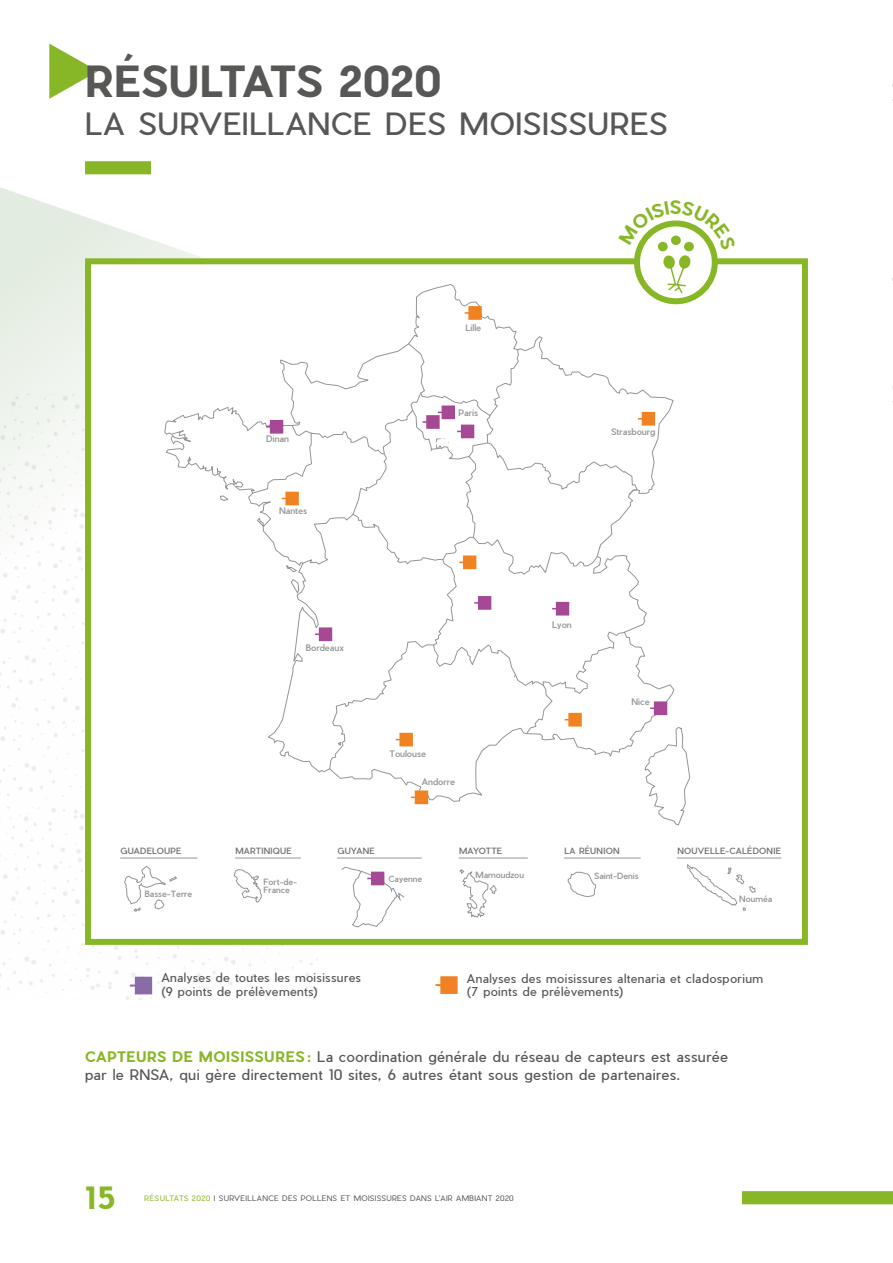
<style>
.page{position:relative;width:893px;height:1263px;background:#fff}
.page>*{position:absolute;margin:0;border:0;box-sizing:border-box;transform-origin:0 0}
.t1{font:700 42px "Pier Sans";letter-spacing:.01em;color:#575756}
.t2{font:30px "Pier Sans";letter-spacing:.03em;color:#575756}
.t3{font:700 30px "Pier Sans";color:#87b726}
.t4{font:14.25px/18px "Pier Sans";letter-spacing:.03em;color:#575756}
.t5{font:12px/13.5px "Pier Sans";letter-spacing:.035em;color:#575756}
.t6{font:500 8.85px "Pier Sans";letter-spacing:.005em;color:#939598}
.t7{font:500 8.4px/8.4px "Pier Sans";letter-spacing:.005em;color:#939598}
.t8{font:500 8.4px "Pier Sans";letter-spacing:.035em;color:#717375}
.t9{font:500 8.4px "Pier Sans";letter-spacing:.005em;color:#717375}
.t10{font:300 7.5px "Pier Sans";letter-spacing:.045em;color:#575756}
.s1{font-size:12px}
.s2{font-weight:700;color:#87b726}
.s3{font-weight:500;color:#a4c454}
</style>
<div class="page">
<svg style="left:0;top:187px;width:164px;height:205px;fill:#e9f0e6"></svg>
<img style="left:0;top:392px;width:318px;height:608px">
<img style="left:892px;top:84px;width:1px;height:319px">
<div style="left:742px;top:1191px;width:151px;height:13px;background:#87b726"></div>
<svg style="left:49px;top:44px;width:49px;height:55px"></svg>
<div style="left:85px;top:161px;width:66px;height:13px;background:#87b726"></div>
<div style="left:88px;top:261px;width:717px;height:681px;background:#fff"></div>
<svg style="left:124px;top:866px;width:53px;height:46px"></svg>
<hr style="left:121px;top:858px;width:76px;height:1px;background:#939598">
<svg style="left:233px;top:869px;width:29px;height:34px"></svg>
<hr style="left:235px;top:858px;width:65px;height:1px;background:#939598">
<hr style="left:459px;top:858px;width:68px;height:1px;background:#939598">
<svg style="left:459px;top:869px;width:38px;height:49px"></svg>
<hr style="left:564px;top:858px;width:76px;height:1px;background:#939598">
<svg style="left:567px;top:872px;width:29px;height:25px"></svg>
<hr style="left:677px;top:858px;width:104px;height:1px;background:#939598">
<svg style="left:687px;top:864px;width:69px;height:47px"></svg>
<hr style="left:337px;top:858px;width:84px;height:1px;background:#939598">
<svg style="left:341px;top:867px;width:64px;height:60px"></svg>
<div style="left:85px;top:258px;width:723px;height:687px;border:6px solid #87b726"></div>
<svg style="left:130px;top:977px;width:22px;height:17px"></svg>
<svg style="left:435px;top:976px;width:23px;height:18px"></svg>
<svg style="left:164px;top:220px;width:572px;height:606px"></svg>
<h1 class="t1" style="left:85px;top:53px;width:357px">RÉSULTATS 2020</h1>
<h2 class="t2" style="left:85px;top:104px;width:584px">LA SURVEILLANCE DES MOISISSURES</h2>
<p class="t6" style="left:465px;top:322px;width:17px">Lille</p>
<p class="t8" style="left:121px;top:845px;width:62px">GUADELOUPE</p>
<p class="t7" style="left:145px;top:890px;width:49px">Basse-Terre</p>
<p class="t6" style="left:266px;top:433px;width:24px">Dinan</p>
<p class="t6" style="left:279px;top:505px;width:29px">Nantes</p>
<p class="t6" style="left:458px;top:406px;width:21px">Paris</p>
<p class="t6" style="left:611px;top:425px;width:46px">Strasbourg</p>
<p class="t6" style="left:306px;top:642px;width:40px">Bordeaux</p>
<p class="t8" style="left:235px;top:845px;width:58px">MARTINIQUE</p>
<p class="t7" style="left:263px;top:877px;width:35px">Fort-de-<br>France</p>
<p class="t6" style="left:389px;top:747px;width:38px">Toulouse</p>
<p class="t6" style="left:422px;top:775px;width:35px">Andorre</p>
<p class="t8" style="left:337px;top:845px;width:39px">GUYANE</p>
<p class="t7" style="left:388px;top:875px;width:35px">Cayenne</p>
<p class="t9" style="left:459px;top:845px;width:45px">MAYOTTE</p>
<p class="t7" style="left:475px;top:870px;width:50px">Mamoudzou</p>
<p class="t6" style="left:552px;top:619px;width:21px">Lyon</p>
<p class="t6" style="left:631px;top:696px;width:20px">Nice</p>
<p class="t8" style="left:564px;top:845px;width:57px">LA RÉUNION</p>
<p class="t7" style="left:594px;top:872px;width:46px">Saint-Denis</p>
<p class="t8" style="left:678px;top:845px;width:105px">NOUVELLE-CALÉDONIE</p>
<p class="t7" style="left:728px;top:894px;width:45px"><span class="s1">•</span> Nouméa</p>
<p class="t5" style="left:161px;top:971px;width:201px">Analyses de toutes les moisissures (9 points de prélèvements)</p>
<p class="t5" style="left:467px;top:971px;width:298px">Analyses des moisissures altenaria et cladosporium (7 points de prélèvements)</p>
<p class="t4" style="left:85px;top:1048px;width:644px"><span class="s2">CAPTEURS DE MOISISSURES :</span> La coordination générale du réseau de capteurs est assurée par le RNSA, qui gère directement 10 sites, 6 autres étant sous gestion de partenaires.</p>
<h2 class="t3" style="left:85px;top:1177px;width:32px">15</h2>
<p class="t10" style="left:144px;top:1193px;width:371px"><span class="s3">RÉSULTATS 2020</span> I SURVEILLANCE DES POLLENS ET MOISISSURES DANS L’AIR AMBIANT 2020</p>
</div>
